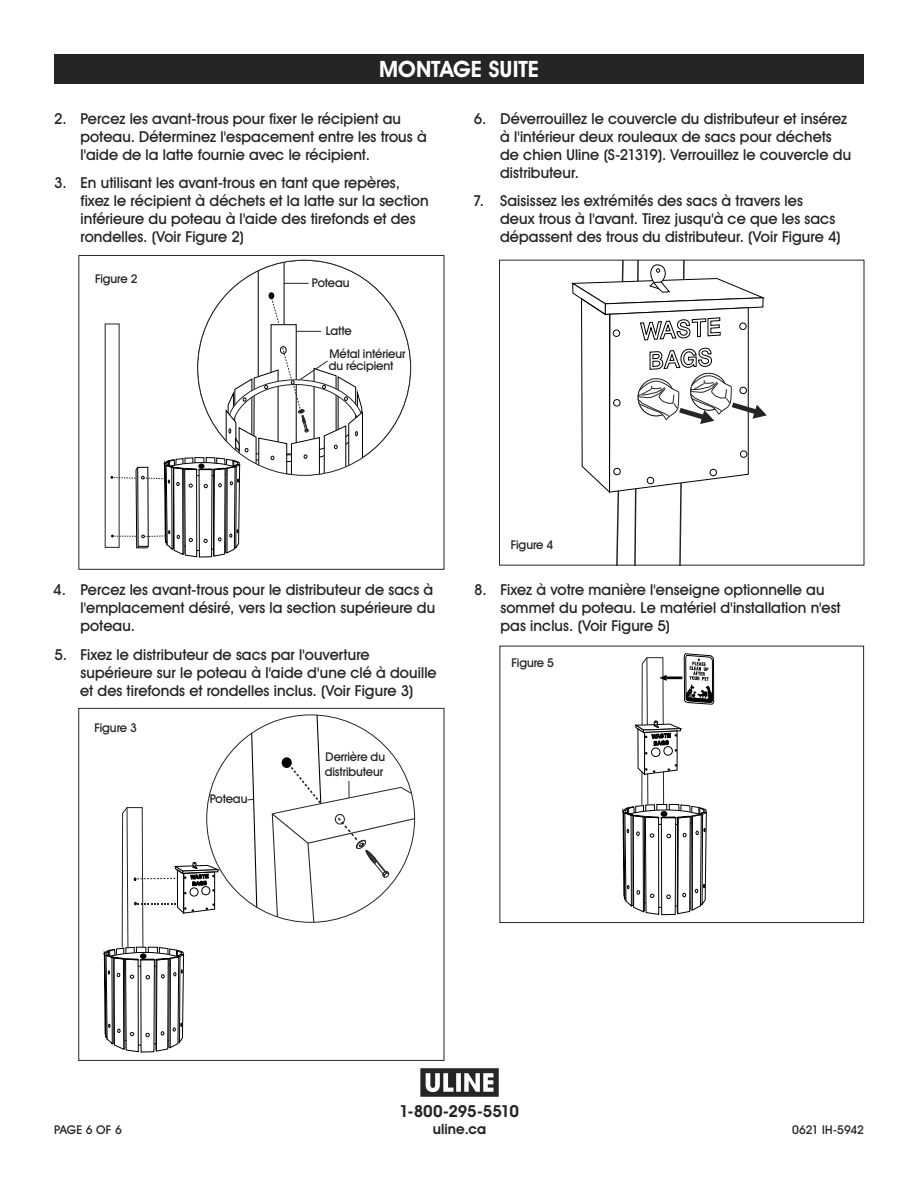
<style>
.page{position:relative;width:918px;height:1188px;background:#fff}
.page>*{position:absolute;margin:0;border:0;box-sizing:border-box;transform-origin:0 0}
.Heading_Bar{font:700 22.5px "Uline Two Knine";color:#fff}
.t1{font:700 16.5px "Uline Two Knine";letter-spacing:-.015em;color:#252525}
.t2{font:15px/18px "Uline Two Knine";letter-spacing:.005em;color:#252525}
.t3{font:700 14.25px "Uline Two Knine";letter-spacing:.01em;color:#252525}
.PART_NAME{font:12px/14.4px "Uline Two Knine";letter-spacing:-.005em;color:#252525}
</style>
<div class="page">
<div style="left:54px;top:54px;width:810px;height:30px;background:#252525"></div>
<svg style="left:621px;top:653px;width:93px;height:262px"></svg>
<div style="left:651px;top:748px;width:9px;height:9px;border:1px solid #010102;border-radius:50%"></div>
<div style="left:664px;top:746px;width:8px;height:9px;border:1px solid #010102;border-radius:50%"></div>
<div style="left:500px;top:646px;width:364px;height:277px;border:1px solid #252525"></div>
<svg style="left:103px;top:777px;width:116px;height:276px"></svg>
<div style="left:190px;top:888px;width:8px;height:8px;border:1px solid #010102;border-radius:50%"></div>
<div style="left:202px;top:887px;width:8px;height:8px;border:1px solid #010102;border-radius:50%"></div>
<svg style="left:247px;top:732px;width:11px;height:176px"></svg>
<svg style="left:271px;top:714px;width:145px;height:209px"></svg>
<div style="left:78px;top:708px;width:366px;height:353px;border:1px solid #252525"></div>
<svg style="left:364px;top:278px;width:47px;height:180px"></svg>
<svg style="left:111px;top:260px;width:253px;height:297px"></svg>
<div style="left:78px;top:255px;width:366px;height:315px;border:1px solid #252525"></div>
<svg style="left:571px;top:262px;width:196px;height:302px"></svg>
<svg style="left:420px;top:1068px;width:79px;height:29px"></svg>
<p class="Heading_Bar" style="left:379px;top:56px;width:161px">MONTAGE SUITE</p>
<p class="t2" style="left:81px;top:109px;width:348px;text-indent:-26px">2. Percez les avant-trous pour fixer le récipient au poteau. Déterminez l'espacement entre les trous à l'aide de la latte fournie avec le récipient.</p>
<p class="t2" style="left:80px;top:174px;width:350px;text-indent:-26px">3. En utilisant les avant-trous en tant que repères, fixez le récipient à déchets et la latte sur la section inférieure du poteau à l'aide des tirefonds et des rondelles. (Voir Figure 2)</p>
<p class="PART_NAME" style="left:95px;top:271px;width:44px">Figure 2</p>
<p class="PART_NAME" style="left:312px;top:275px;width:39px">Poteau</p>
<p class="PART_NAME" style="left:326px;top:324px;width:28px">Latte</p>
<p class="PART_NAME" style="left:329px;top:347px;width:78px;line-height:12px">Métal intérieur du récipient</p>
<p class="t2" style="left:500px;top:109px;width:353px;text-indent:-26px">6. Déverrouillez le couvercle du distributeur et insérez à l'intérieur deux rouleaux de sacs pour déchets de chien Uline (S-21319). Verrouillez le couvercle du distributeur.</p>
<p class="t2" style="left:500px;top:192px;width:342px;text-indent:-27px">7. Saisissez les extrémités des sacs à travers les deux trous à l'avant. Tirez jusqu'à ce que les sacs dépassent des trous du distributeur. (Voir Figure 4)</p>
<p class="t2" style="left:81px;top:581px;width:356px;text-indent:-27px">4. Percez les avant-trous pour le distributeur de sacs à l'emplacement désiré, vers la section supérieure du poteau.</p>
<p class="t2" style="left:80px;top:646px;width:358px;text-indent:-26px">5. Fixez le distributeur de sacs par l'ouverture supérieure sur le poteau à l'aide d'une clé à douille et des tirefonds et rondelles inclus. (Voir Figure 3)</p>
<p class="PART_NAME" style="left:94px;top:720px;width:44px">Figure 3</p>
<p class="PART_NAME" style="left:210px;top:792px;width:39px">Poteau</p>
<p class="PART_NAME" style="left:325px;top:749px;width:62px">Derrière du distributeur</p>
<p class="PART_NAME" style="left:511px;top:538px;width:44px">Figure 4</p>
<p class="t2" style="left:500px;top:581px;width:342px;text-indent:-26px">8. Fixez à votre manière l'enseigne optionnelle au sommet du poteau. Le matériel d'installation n'est pas inclus. (Voir Figure 5)</p>
<p class="PART_NAME" style="left:512px;top:655px;width:44px">Figure 5</p>
<p class="t1" style="left:399px;top:1101px;width:121px">1-800-295-5510</p>
<p class="t3" style="left:433px;top:1120px;width:55px">uline.ca</p>
<p class="PART_NAME" style="left:54px;top:1122px;width:69px">PAGE 6 OF 6</p>
<p class="PART_NAME" style="left:792px;top:1122px;width:73px">0621 IH-5942</p>
</div>
